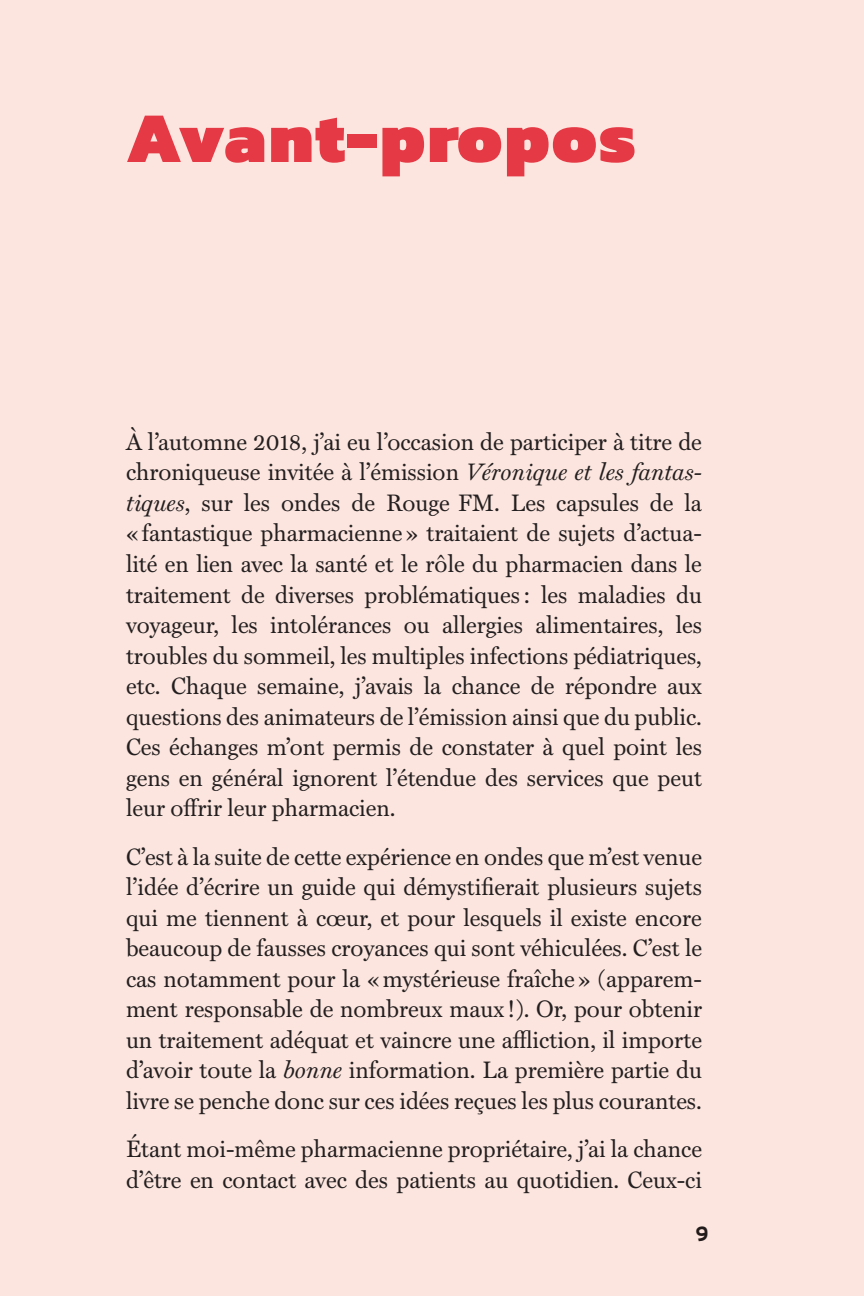
<style>
.page{position:relative;width:864px;height:1296px;background:#fce5de}
.page>*{position:absolute;margin:0;border:0;box-sizing:border-box;transform-origin:0 0}
.Titre_partie{font:900 72px "Kanit";letter-spacing:.03em;color:#e53945}
.Texte_courant{font:24px/30.6px "HK Serif";color:#231f20;text-align:justify}
.t1{font:700 20px "Adonide";color:#231f20}
.s1{font-style:italic}
</style>
<div class="page">
<p class="Titre_partie" style="left:126px;top:77px;width:511px">Avant-propos</p>
<p class="Texte_courant" style="left:126px;top:425px;width:578px">À l’automne 2018, j’ai eu l’occasion de participer à titre de chroniqueuse invitée à l’émission <span class="s1">Véronique et les fantas&shy;tiques</span>, sur les ondes de Rouge FM. Les capsules de la «fantastique pharmacienne» traitaient de sujets d’actua&shy;lité en lien avec la santé et le rôle du pharmacien dans le traitement de diverses problématiques: les maladies du voyageur, les intolérances ou allergies alimentaires, les troubles du sommeil, les multiples infections pédiatriques, etc. Chaque semaine, j’avais la chance de répondre aux questions des animateurs de l’émission ainsi que du public.<br>Ces échanges m’ont permis de constater à quel point les gens en général ignorent l’étendue des services que peut leur offrir leur pharmacien.</p>
<p class="Texte_courant" style="left:126px;top:840px;width:578px">C’est à la suite de cette expérience en ondes que m’est venue l’idée d’écrire un guide qui démystifierait plusieurs sujets qui me tiennent à cœur, et pour lesquels il existe encore beaucoup de fausses croyances qui sont véhiculées. C’est le cas notamment pour la «mystérieuse fraîche» (apparem&shy;ment responsable de nombreux maux !). Or, pour obtenir un traitement adéquat et vaincre une affliction, il importe d’avoir toute la <span class="s1">bonne</span> information. La première partie du livre se penche donc sur ces idées reçues les plus courantes.</p>
<p class="Texte_courant" style="left:126px;top:1133px;width:578px">Étant moi-même pharmacienne propriétaire, j’ai la chance d’être en contact avec des patients au quotidien. Ceux-ci</p>
<p class="t1" style="left:695px;top:1220px;width:15px">9</p>
</div>
